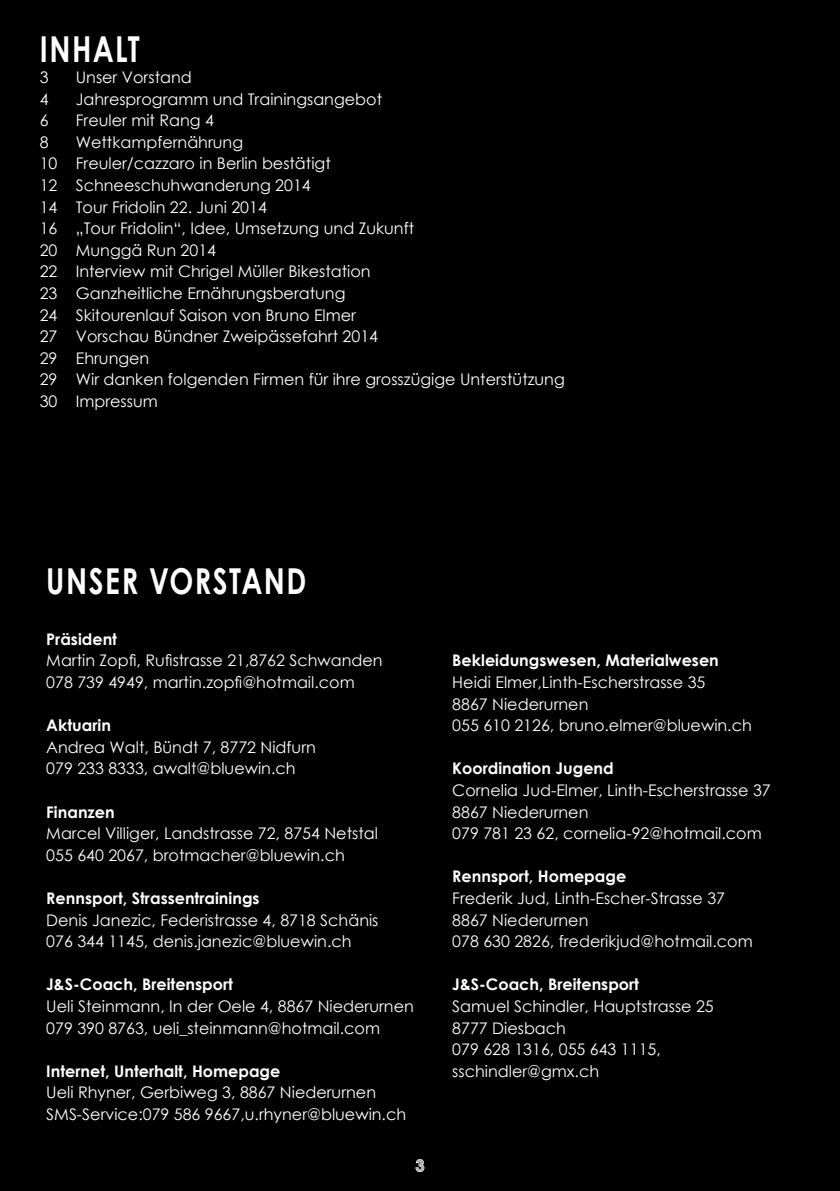
<style>
.page{position:relative;width:840px;height:1191px;background:#fff}
.page>*{position:absolute;margin:0;border:0;box-sizing:border-box;transform-origin:0 0}
.t1{font:700 35.8px "Century Gothic";letter-spacing:.05em;color:#fff;scale:.8 1}
.t2{font:16px/21.6px "Century Gothic";color:#fff}
.t3{font:700 16px "Century Gothic";color:#fff}
.t4{font:700 16px "Century Gothic";color:#b2b2b2}
</style>
<div class="page">
<div style="left:0;top:0;width:839px;height:1191px;background:#000"></div>
<svg style="left:415px;top:1159px;width:9px;height:13px"></svg>
<h1 class="t1" style="left:40px;top:22px;width:127px">Inhalt</h1>
<p class="t2" style="left:40px;top:66px;width:10px">3</p>
<p class="t2" style="left:76px;top:66px;width:117px">Unser Vorstand</p>
<p class="t2" style="left:40px;top:88px;width:10px">4</p>
<p class="t2" style="left:76px;top:88px;width:307px">Jahresprogramm und Trainingsangebot</p>
<p class="t2" style="left:40px;top:109px;width:10px">6</p>
<p class="t2" style="left:76px;top:109px;width:140px">Freuler mit Rang 4</p>
<p class="t2" style="left:40px;top:131px;width:10px">8</p>
<p class="t2" style="left:40px;top:131px;width:526px;text-indent:36px">Wettkampfernährung<br>10 Freuler/cazzaro in Berlin bestätigt<br>12 Schneeschuhwanderung 2014<br>14 Tour Fridolin 22. Juni 2014<br>16 „Tour Fridolin“, Idee, Umsetzung und Zukunft<br>20 Munggä Run 2014<br>22 Interview mit Chrigel Müller Bikestation<br>23 Ganzheitliche Ernährungsberatung<br>24 Skitourenlauf Saison von Bruno Elmer<br>27 Vorschau Bündner Zweipässefahrt 2014<br>29 Ehrungen<br>29 Wir danken folgenden Firmen für ihre grosszügige Unterstützung 30 Impressum</p>
<h1 class="t1" style="left:46px;top:554px;width:326px">Unser Vorstand</h1>
<p class="t3" style="left:46px;top:627px;width:72px">Präsident</p>
<p class="t2" style="left:46px;top:649px;width:338px">Martin Zopfi, Rufistrasse 21,8762 Schwanden<br>078 739 4949, martin.zopfi@hotmail.com</p>
<p class="t3" style="left:46px;top:713px;width:66px">Aktuarin</p>
<p class="t2" style="left:46px;top:736px;width:271px">Andrea Walt, Bündt 7, 8772 Nidfurn<br>079 233 8333, awalt@bluewin.ch</p>
<p class="t3" style="left:46px;top:799px;width:70px">Finanzen</p>
<p class="t2" style="left:46px;top:822px;width:333px">Marcel Villiger, Landstrasse 72, 8754 Netstal<br>055 640 2067, brotmacher@bluewin.ch</p>
<p class="t3" style="left:46px;top:886px;width:215px">Rennsport, Strassentrainings</p>
<p class="t2" style="left:46px;top:908px;width:333px">Denis Janezic, Federistrasse 4, 8718 Schänis<br>076 344 1145, denis.janezic@bluewin.ch</p>
<p class="t3" style="left:46px;top:972px;width:188px">J&amp;S-Coach, Breitensport</p>
<p class="t2" style="left:46px;top:995px;width:369px">Ueli Steinmann, In der Oele 4, 8867 Niederurnen<br>079 390 8763, ueli_steinmann@hotmail.com</p>
<p class="t3" style="left:46px;top:1059px;width:235px">Internet, Unterhalt, Homepage</p>
<p class="t2" style="left:46px;top:1081px;width:361px">Ueli Rhyner, Gerbiweg 3, 8867 Niederurnen<br>SMS-Service:079 586 9667,u.rhyner@bluewin.ch</p>
<p class="t4" style="left:415px;top:1153px;width:10px">3</p>
<p class="t3" style="left:452px;top:648px;width:268px">Bekleidungswesen, Materialwesen</p>
<p class="t2" style="left:452px;top:671px;width:301px">Heidi Elmer,Linth-Escherstrasse 35<br>8867 Niederurnen<br>055 610 2126, bruno.elmer@bluewin.ch</p>
<p class="t3" style="left:452px;top:756px;width:163px">Koordination Jugend</p>
<p class="t2" style="left:452px;top:779px;width:320px">Cornelia Jud-Elmer, Linth-Escherstrasse 37<br>8867 Niederurnen<br>079 781 23 62, cornelia-92@hotmail.com</p>
<p class="t3" style="left:452px;top:864px;width:175px">Rennsport, Homepage</p>
<p class="t2" style="left:452px;top:887px;width:302px">Frederik Jud, Linth-Escher-Strasse 37<br>8867 Niederurnen<br>078 630 2826, frederikjud@hotmail.com</p>
<p class="t3" style="left:452px;top:972px;width:188px">J&amp;S-Coach, Breitensport</p>
<p class="t2" style="left:452px;top:995px;width:263px">Samuel Schindler, Hauptstrasse 25<br>8777 Diesbach<br>079 628 1316, 055 643 1115, sschindler@gmx.ch</p>
</div>
